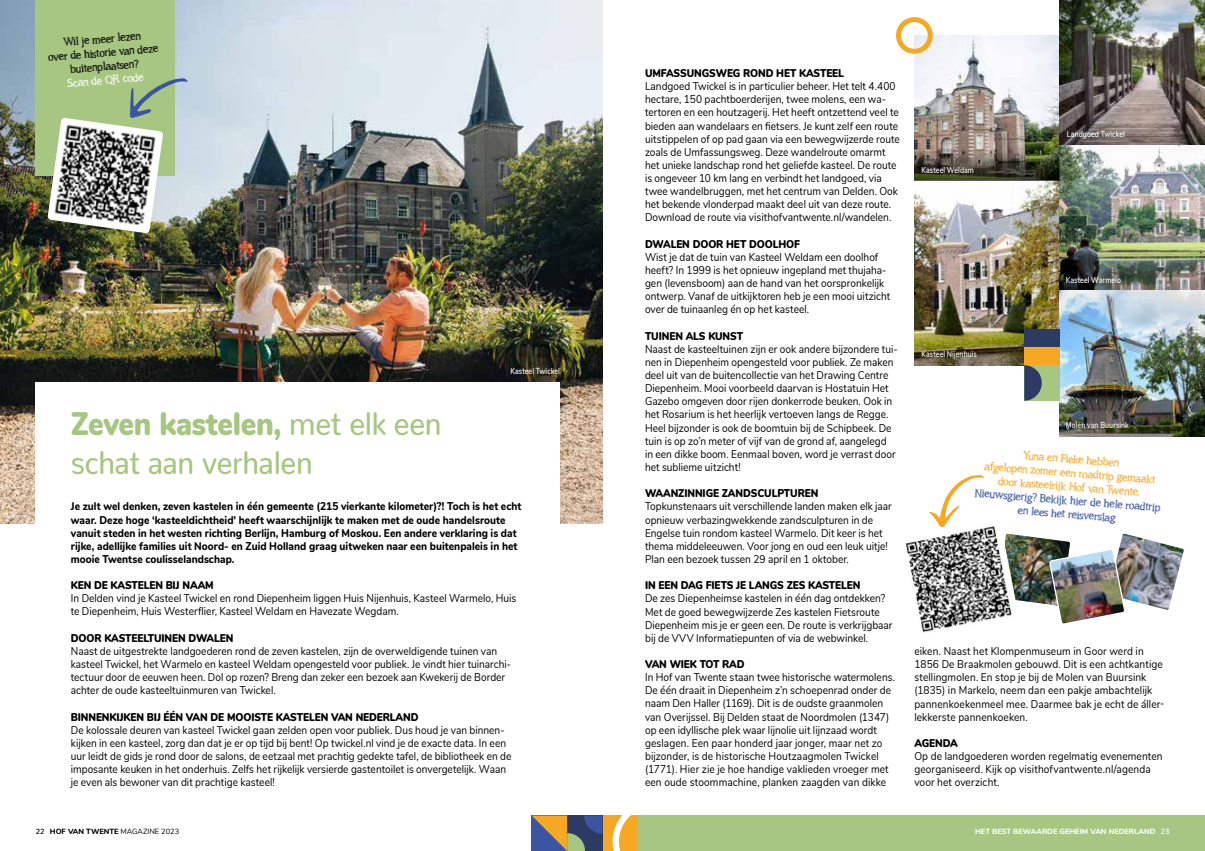
<style>
.page{position:relative;width:1205px;height:851px;background:#fff}
.page>*{position:absolute;margin:0;border:0;box-sizing:border-box;transform-origin:0 0}
.t1{font:500 32.5px/39px "Nunito";letter-spacing:-.01em;color:#a7c682;scale:.9 1}
.t2{font:13.75px/13.8px "asongforjennifer";color:#f7a823;text-align:center}
.t3{font:13.75px/13.6px "asongforjennifer";color:#3c55a2;text-align:center}
.t4{font:13.75px/13.8px "asongforjennifer";color:#000;text-align:center}
.t5{font:13.75px "asongforjennifer";color:#fff}
.t6{font:11.25px/13.1px "Nunito";color:#000;scale:.9 1}
.t7{font:800 11.25px/13.1px "Nunito";letter-spacing:.005em;color:#000;scale:.9 1}
.t8{font:900 11.25px "Nunito";letter-spacing:-.01em;color:#000;scale:.9 1}
.t9{font:600 8.75px "Nunito";letter-spacing:.01em;color:#fff;scale:.8 1}
.t10{font:800 7.5px "Nunito";color:#fff}
.t11{font:800 7.5px "Nunito";color:#000}
.t12{font:500 7.5px "Nunito";color:#000}
.t13{font:500 7.5px "Nunito";color:#fff}
.s1{font-weight:900}
.s2{font-weight:400}
</style>
<div class="page">
<img style="left:0;top:0;width:602px;height:523px">
<div style="left:35px;top:382px;width:525px;height:468px;background:#fff"></div>
<div style="left:602px;top:815px;width:603px;height:35px;background:#a7c682"></div>
<div style="left:602px;top:815px;width:36px;height:35px;background:#f7a823"></div>
<svg style="left:612px;top:815px;width:19px;height:35px"></svg>
<svg style="left:532px;top:815px;width:70px;height:35px;background:#716c6b"></svg>
<img style="left:914px;top:35px;width:145px;height:115px">
<img style="left:1059px;top:0;width:146px;height:145px">
<img style="left:914px;top:181px;width:145px;height:184px">
<img style="left:1059px;top:145px;width:146px;height:146px">
<img style="left:1059px;top:291px;width:146px;height:145px">
<div style="left:896px;top:17px;width:37px;height:37px;border:5px solid #f7a823;border-radius:50%"></div>
<div style="left:1024px;top:330px;width:35px;height:35px;background:#2d3a64"></div>
<div style="left:1024px;top:347px;width:35px;height:18px;background:#f7a823"></div>
<div style="left:1024px;top:365px;width:35px;height:35px;background:#a7c682"></div>
<svg style="left:1024px;top:365px;width:18px;height:35px"></svg>
<svg style="left:914px;top:150px;width:145px;height:31px;background:#4b4a38"></svg>
<div style="left:35px;top:0;width:140px;height:175px;background:#a7c682"></div>
<img style="left:906px;top:475px;width:278px;height:158px">
<svg style="left:48px;top:78px;width:140px;height:155px"></svg>
<img style="left:51px;top:121px;width:108px;height:108px">
<p class="t4" style="left:46px;top:37px;width:112px;rotate:-5deg">Wil je meer lezen<br>over de historie van deze buitenplaatsen?</p>
<p class="t5" style="left:67px;top:76px;width:78px;rotate:-5deg">Scan de QR code</p>
<p class="t9" style="left:510px;top:364px;width:63px">Kasteel Twickel</p>
<h1 class="t1" style="left:71px;top:401px;width:413px"><span class="s1">Zeven kastelen,</span> met elk een schat aan verhalen</h1>
<p class="t7" style="left:71px;top:499px;width:502px">Je zult wel denken, zeven kastelen in één gemeente (215 vierkante kilometer)?! Toch is het echt waar. Deze hoge ‘kasteeldichtheid’ heeft waarschijnlijk te maken met de oude handelsroute vanuit steden in het westen richting Berlijn, Hamburg of Moskou. Een andere verklaring is dat rijke, adellijke families uit Noord- en Zuid Holland graag uitweken naar een buitenpaleis in het mooie Twentse coulisselandschap.</p>
<p class="t8" style="left:71px;top:577px;width:160px">KEN DE KASTELEN BIJ NAAM</p>
<p class="t6" style="left:71px;top:591px;width:496px">In Delden vind je Kasteel Twickel en rond Diepenheim liggen Huis Nijenhuis, Kasteel Warmelo, Huis te Diepenheim, Huis Westerflier, Kasteel Weldam en Havezate Wegdam.</p>
<p class="t8" style="left:71px;top:629px;width:182px">DOOR KASTEELTUINEN DWALEN</p>
<p class="t6" style="left:71px;top:643px;width:491px">Naast de uitgestrekte landgoederen rond de zeven kastelen, zijn de overweldigende tuinen van kasteel Twickel, het Warmelo en kasteel Weldam opengesteld voor publiek. Je vindt hier tuinarchi&shy;tectuur door de eeuwen heen. Dol op rozen? Breng dan zeker een bezoek aan Kwekerij de Border achter de oude kasteeltuinmuren van Twickel.</p>
<p class="t8" style="left:71px;top:708px;width:388px">BINNENKIJKEN BIJ ÉÉN VAN DE MOOISTE KASTELEN VAN NEDERLAND</p>
<p class="t6" style="left:71px;top:722px;width:491px">De kolossale deuren van kasteel Twickel gaan zelden open voor publiek. Dus houd je van binnen&shy;kijken in een kasteel, zorg dan dat je er op tijd bij bent! Op twickel.nl vind je de exacte data. In een uur leidt de gids je rond door de salons, de eetzaal met prachtig gedekte tafel, de bibliotheek en de imposante keuken in het onderhuis. Zelfs het rijkelijk versierde gastentoilet is onvergetelijk. Waan je even als bewoner van dit prachtige kasteel!</p>
<p class="t8" style="left:645px;top:65px;width:223px">UMFASSUNGSWEG ROND HET KASTEEL</p>
<p class="t6" style="left:645px;top:79px;width:285px">Landgoed Twickel is in particulier beheer. Het telt 4.400 hectare, 150 pachtboerderijen, twee molens, een wa&shy;tertoren en een houtzagerij. Het heeft ontzettend veel te bieden aan wandelaars en fietsers. Je kunt zelf een route uitstippelen of op pad gaan via een bewegwijzerde route zoals de Umfassungsweg. Deze wandelroute omarmt het unieke landschap rond het geliefde kasteel. De route is ongeveer 10 km lang en verbindt het landgoed, via twee wandelbruggen, met het centrum van Delden. Ook het bekende vlonderpad maakt deel uit van deze route.<br>Download de route via visithofvantwente.nl/wandelen.</p>
<p class="t8" style="left:645px;top:235px;width:174px">DWALEN DOOR HET DOOLHOF</p>
<p class="t6" style="left:645px;top:250px;width:274px">Wist je dat de tuin van Kasteel Weldam een doolhof heeft? In 1999 is het opnieuw ingepland met thujaha&shy;gen (levensboom) aan de hand van het oorspronkelijk ontwerp. Vanaf de uitkijktoren heb je een mooi uitzicht over de tuinaanleg én op het kasteel.</p>
<p class="t8" style="left:645px;top:327px;width:110px">TUINEN ALS KUNST</p>
<p class="t6" style="left:645px;top:341px;width:282px">Naast de kasteeltuinen zijn er ook andere bijzondere tui&shy;nen in Diepenheim opengesteld voor publiek. Ze maken deel uit van de buitencollectie van het Drawing Centre Diepenheim. Mooi voorbeeld daarvan is Hostatuin Het Gazebo omgeven door rijen donkerrode beuken. Ook in het Rosarium is het heerlijk vertoeven langs de Regge.<br>Heel bijzonder is ook de boomtuin bij de Schipbeek. De tuin is op zo’n meter of vijf van de grond af, aangelegd<br>in een dikke boom. Eenmaal boven, word je verrast door het sublieme uitzicht!</p>
<p class="t8" style="left:645px;top:485px;width:194px">WAANZINNIGE ZANDSCULPTUREN</p>
<p class="t6" style="left:645px;top:499px;width:276px">Topkunstenaars uit verschillende landen maken elk jaar opnieuw verbazingwekkende zandsculpturen in de Engelse tuin rondom kasteel Warmelo. Dit keer is het thema middeleeuwen. Voor jong en oud een leuk uitje!<br>Plan een bezoek tussen 29 april en 1 oktober.</p>
<p class="t8" style="left:645px;top:577px;width:241px">IN EEN DAG FIETS JE LANGS ZES KASTELEN</p>
<p class="t6" style="left:645px;top:591px;width:276px">De zes Diepenheimse kastelen in één dag ontdekken?<br>Met de goed bewegwijzerde Zes kastelen Fietsroute Diepenheim mis je er geen een. De route is verkrijgbaar bij de VVV Informatiepunten of via de webwinkel.</p>
<p class="t8" style="left:645px;top:655px;width:112px">VAN WIEK TOT RAD</p>
<p class="t6" style="left:645px;top:670px;width:279px">In Hof van Twente staan twee historische watermolens.<br>De één draait in Diepenheim z’n schoepenrad onder de naam Den Haller (1169). Dit is de oudste graanmolen van Overijssel. Bij Delden staat de Noordmolen (1347) op een idyllische plek waar lijnolie uit lijnzaad wordt geslagen. Een paar honderd jaar jonger, maar net zo bijzonder, is de historische Houtzaagmolen Twickel (1771). Hier zie je hoe handige vaklieden vroeger met een oude stoommachine, planken zaagden van dikke</p>
<p class="t9" style="left:921px;top:163px;width:67px">Kasteel Weldam</p>
<p class="t9" style="left:921px;top:348px;width:71px">Kasteel Nijenhuis</p>
<p class="t9" style="left:1067px;top:128px;width:74px">Landgoed Twickel</p>
<p class="t9" style="left:1066px;top:273px;width:70px">Kasteel Warmelo</p>
<p class="t9" style="left:1066px;top:418px;width:80px">Molen van Buursink</p>
<p class="t2" style="left:986px;top:444px;width:173px;rotate:5deg">Yuna en Fieke hebben<br>afgelopen zomer een roadtrip gemaakt door kasteelrijk Hof van Twente.</p>
<p class="t3" style="left:975px;top:485px;width:188px;rotate:5deg">Nieuwsgierig? Bekijk hier de hele roadtrip en lees het reisverslag</p>
<p class="t6" style="left:914px;top:643px;width:279px">eiken. Naast het Klompenmuseum in Goor werd in 1856 De Braakmolen gebouwd. Dit is een achtkantige stellingmolen. En stop je bij de Molen van Buursink (1835) in Markelo, neem dan een pakje ambachtelijk pannenkoekenmeel mee. Daarmee bak je echt de áller&shy;lekkerste pannenkoeken.</p>
<p class="t8" style="left:914px;top:734px;width:50px">AGENDA</p>
<p class="t6" style="left:914px;top:748px;width:277px">Op de landgoederen worden regelmatig evenementen georganiseerd. Kijk op visithofvantwente.nl/agenda voor het overzicht.</p>
<p class="t12" style="left:36px;top:824px;width:10px">22</p>
<p class="t13" style="left:1161px;top:824px;width:10px">23</p>
<p class="t11" style="left:50px;top:825px;width:131px">HOF VAN TWENTE <span class="s2">MAGAZINE 2023</span></p>
<p class="t10" style="left:975px;top:825px;width:182px">HET BEST BEWAARDE GEHEIM VAN NEDERLAND</p>
</div>
